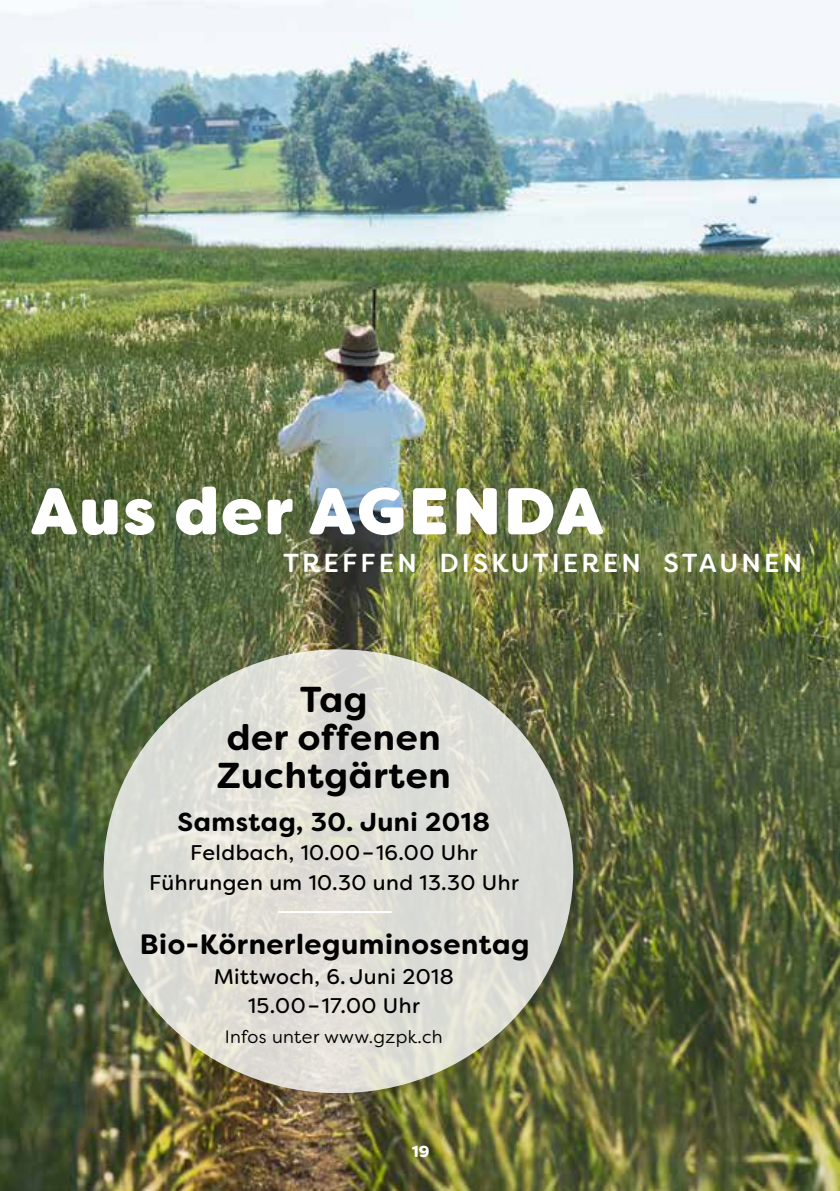
<style>
.page{position:relative;width:840px;height:1191px;background:#fff}
.page>*{position:absolute;margin:0;border:0;box-sizing:border-box;transform-origin:0 0}
.t1{font:800 66px "Filson Soft";letter-spacing:.03em;color:#fff}
.t2{font:700 36px/38px "Filson Soft";letter-spacing:.02em;color:#000;text-align:center}
.t3{font:700 28px "Filson Soft";letter-spacing:.02em;color:#000}
.t4{font:500 26px "Filson Soft";letter-spacing:.12em;color:#fff}
.t5{font:700 26px "Filson Soft";letter-spacing:.02em;color:#000}
.t6{font:21.2px/29.8px "Filson Soft";letter-spacing:.02em;color:#000;text-align:center}
.t7{font:18px "Filson Soft";letter-spacing:.02em;color:#000}
.t8{font:900 16px "Filson Soft";color:#fff}
</style>
<div class="page">
<img style="left:0;top:0;width:839px;height:1191px">
<div style="left:97px;top:643px;width:491px;height:465px;background:#000;opacity:.22"></div>
<svg style="left:103px;top:649px;width:470px;height:444px;background:#deded7"></svg>
<hr style="left:278px;top:911px;width:113px;height:2px;background:#fff">
<h1 class="t1" style="left:30px;top:469px;width:575px">Aus der AGENDA</h1>
<p class="t4" style="left:283px;top:546px;width:520px">TREFFEN DISKUTIEREN STAUNEN</p>
<h2 class="t2" style="left:217px;top:680px;width:235px">Tag<br>der offenen<br>Zuchtgärten</h2>
<p class="t5" style="left:177px;top:804px;width:313px">Samstag, 30. Juni 2018</p>
<p class="t6" style="left:149px;top:838px;width:371px">Feldbach, 10.00 – 16.00 Uhr<br>Führungen um 10.30 und 13.30 Uhr</p>
<h3 class="t3" style="left:140px;top:926px;width:391px">Bio-Körnerleguminosentag</h3>
<p class="t6" style="left:213px;top:961px;width:241px">Mittwoch, 6. Juni 2018<br>15.00 – 17.00 Uhr</p>
<p class="t7" style="left:224px;top:1025px;width:219px">Infos unter www.gzpk.ch</p>
<p class="t8" style="left:411px;top:1141px;width:19px">19</p>
</div>
